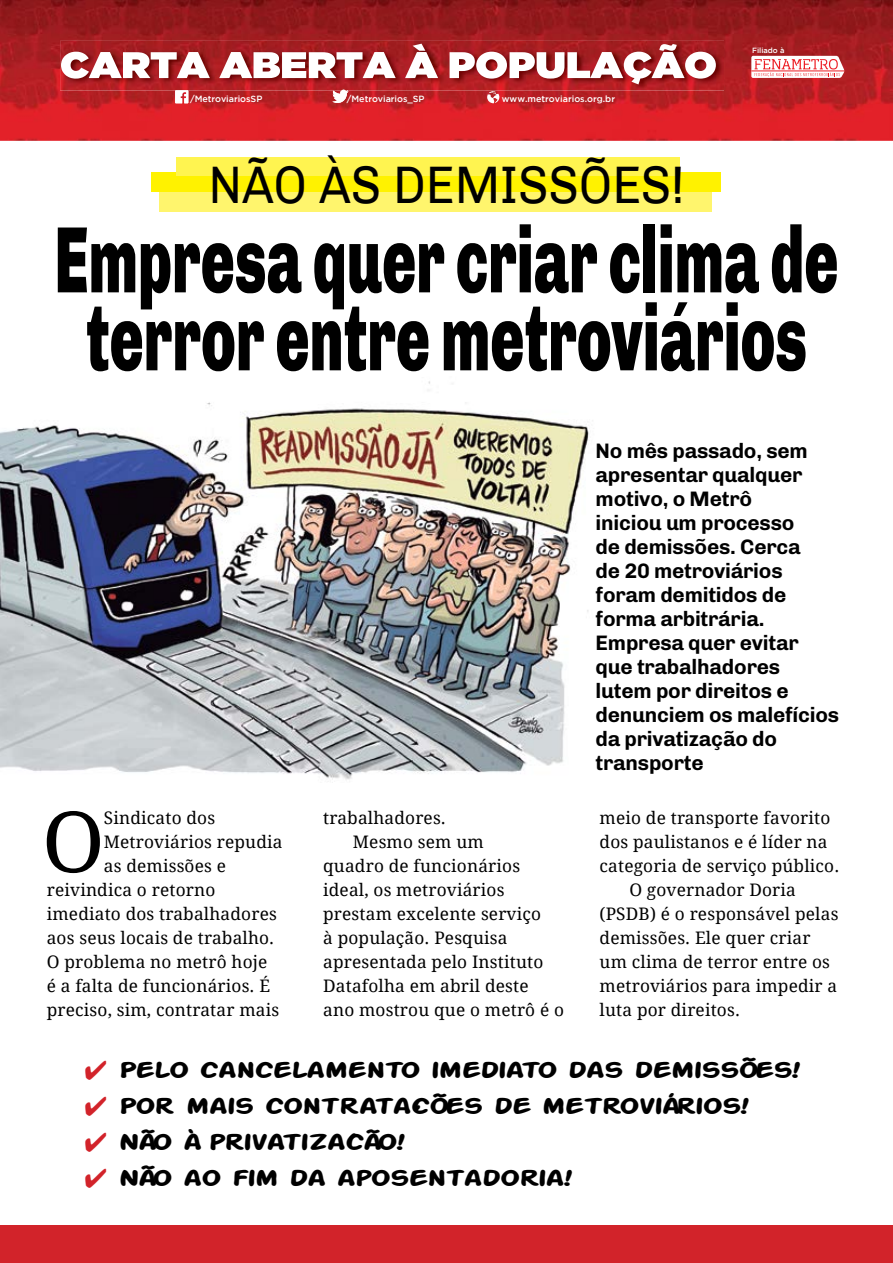
<style>
.page{position:relative;width:893px;height:1263px;background:#fff}
.page>*{position:absolute;margin:0;border:0;box-sizing:border-box;transform-origin:0 0}
.t1{font:900 94.5px/78px "Chivo";color:#000;text-align:center;scale:.6 1}
.t2{font:84.45px "Droid Serif";color:#000}
.t3{font:54px "Chivo";color:#000;scale:.9 1}
.t4{font:700 24px "Action Man Extended";letter-spacing:-.01em;color:#000;scale:.75 1}
.t5{font:700 21px/24px "Chivo";letter-spacing:-.01em;color:#000}
.t6{font:17.25px "Droid Serif";letter-spacing:.01em;color:#000}
.t7{font:500 9px "Gotham";letter-spacing:-.005em;color:#fff}
.t8{font:500 7.5px "Gotham";color:#fff}
.s1{color:#d2232a}
</style>
<div class="page">
<img style="left:0;top:381px;width:589px;height:399px">
<div style="left:159px;top:192px;width:552px;height:19px;background:#fff56d"></div>
<div style="left:151px;top:172px;width:569px;height:20px;background:#fff200"></div>
<div style="left:177px;top:157px;width:503px;height:19px;background:#fff450"></div>
<div style="left:0;top:1225px;width:893px;height:38px;background:#d2232a"></div>
<img style="left:0;top:0;width:893px;height:141px">
<svg style="left:487px;top:91px;width:12px;height:12px"></svg>
<svg style="left:751px;top:56px;width:93px;height:22px"></svg>
<hr style="left:751px;top:71px;width:93px;height:1px;background:#ed1d24">
<img style="left:60px;top:41px;width:664px;height:50px">
<svg style="left:175px;top:90px;width:13px;height:13px"></svg>
<svg style="left:332px;top:90px;width:17px;height:13px"></svg>
<svg style="left:61px;top:44px;width:655px;height:40px"></svg>
<p class="t7" style="left:190px;top:94px;width:74px">/MetroviariosSP</p>
<p class="t7" style="left:347px;top:94px;width:79px">/Metroviarios_SP</p>
<p class="t7" style="left:502px;top:94px;width:115px">www.metroviarios.org.br</p>
<h3 class="t3" style="left:208px;top:153px;width:530px">NÃO ÀS DEMISSÕES!</h3>
<p class="t8" style="left:752px;top:46px;width:34px">Filiado à</p>
<h1 class="t1" style="left:55px;top:221px;width:1308px">Empresa quer criar clima de terror entre metroviários</h1>
<h2 class="t2" style="left:42px;top:794px;width:64px">O</h2>
<p class="t6" style="left:104px;top:808px;width:113px">Sindicato dos</p>
<p class="t6" style="left:104px;top:832px;width:180px">Metroviários repudia</p>
<p class="t6" style="left:104px;top:856px;width:124px">as demissões e</p>
<p class="t6" style="left:47px;top:880px;width:170px">reivindica o retorno</p>
<p class="t6" style="left:47px;top:904px;width:232px">imediato dos trabalhadores</p>
<p class="t6" style="left:47px;top:928px;width:229px">aos seus locais de trabalho.</p>
<p class="t6" style="left:47px;top:952px;width:222px">O problema no metrô hoje</p>
<p class="t6" style="left:47px;top:976px;width:225px">é a falta de funcionários. É</p>
<p class="t6" style="left:47px;top:1000px;width:234px">preciso, sim, contratar mais</p>
<p class="t6" style="left:323px;top:808px;width:124px">trabalhadores.</p>
<p class="t6" style="left:353px;top:832px;width:132px">Mesmo sem um</p>
<p class="t6" style="left:323px;top:856px;width:198px">quadro de funcionários</p>
<p class="t6" style="left:323px;top:880px;width:183px">ideal, os metroviários</p>
<p class="t6" style="left:323px;top:904px;width:219px">prestam excelente serviço</p>
<p class="t6" style="left:323px;top:928px;width:186px">à população. Pesquisa</p>
<p class="t6" style="left:323px;top:952px;width:222px">apresentada pelo Instituto</p>
<p class="t6" style="left:323px;top:976px;width:207px">Datafolha em abril deste</p>
<p class="t6" style="left:323px;top:1000px;width:242px">ano mostrou que o metrô é o</p>
<p class="t5" style="left:596px;top:439px;width:245px">No mês passado, sem apresentar qualquer motivo, o Metrô<br>iniciou um processo<br>de demissões. Cerca<br>de 20 metroviários foram demitidos de forma arbitrária.<br>Empresa quer evitar que trabalhadores lutem por direitos e denunciem os malefícios da privatização do transporte</p>
<p class="t6" style="left:600px;top:808px;width:232px">meio de transporte favorito</p>
<p class="t6" style="left:600px;top:832px;width:230px">dos paulistanos e é líder na</p>
<p class="t6" style="left:600px;top:856px;width:241px">categoria de serviço público.</p>
<p class="t6" style="left:629px;top:880px;width:168px">O governador Doria</p>
<p class="t6" style="left:600px;top:904px;width:240px">(PSDB) é o responsável pelas</p>
<p class="t6" style="left:600px;top:928px;width:212px">demissões. Ele quer criar</p>
<p class="t6" style="left:600px;top:952px;width:232px">um clima de terror entre os</p>
<p class="t6" style="left:600px;top:976px;width:239px">metroviários para impedir a</p>
<p class="t6" style="left:600px;top:1000px;width:142px">luta por direitos.</p>
<h3 class="t4" style="left:84px;top:1054px;width:954px"><span class="s1">✔</span> PELO CANCELAMENTO IMEDIATO DAS DEMISSÕES!</h3>
<h3 class="t4" style="left:84px;top:1090px;width:886px"><span class="s1">✔</span> POR MAIS CONTRATACÕES DE METROVIÁRIOS!</h3>
<h3 class="t4" style="left:84px;top:1126px;width:427px"><span class="s1">✔</span> NÃO À PRIVATIZACÃO!</h3>
<h3 class="t4" style="left:84px;top:1162px;width:650px"><span class="s1">✔</span> NÃO AO FIM DA APOSENTADORIA!</h3>
<h3 class="t4" style="left:413px;top:1085px;width:10px">,</h3>
<h3 class="t4" style="left:348px;top:1113px;width:10px">,</h3>
</div>
